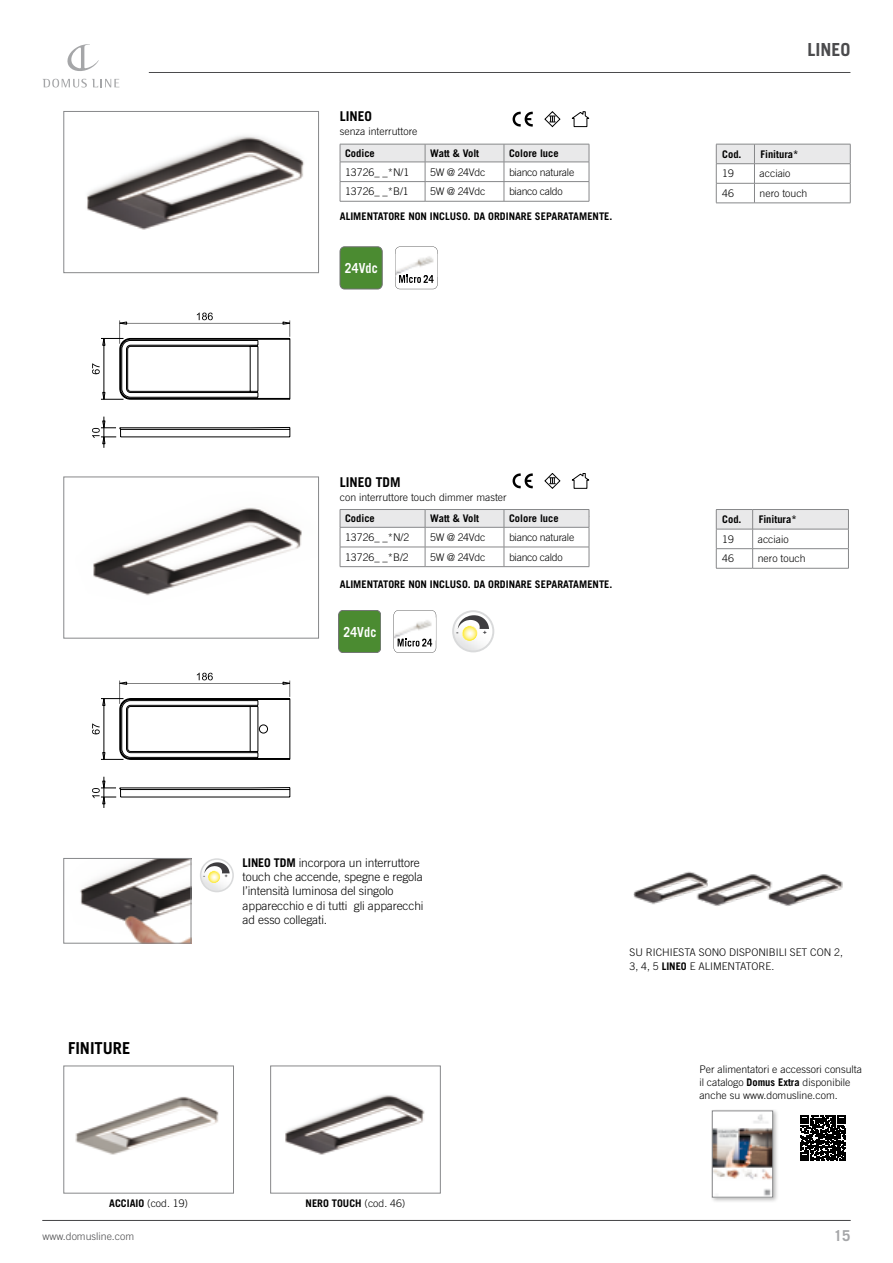
<style>
.page{position:relative;width:893px;height:1263px;background:#fff}
.page>*{position:absolute;margin:0;border:0;box-sizing:border-box;transform-origin:0 0}
.t1{font:700 18px "Trade Gothic LT Pro";color:#4b4b4d}
.t2{font:700 16.5px "Trade Gothic LT Pro";color:#000}
.t3{font:700 15px "Trade Gothic LT Pro";color:#a5a6a8}
.t4{font:700 13.8px "Trade Gothic LT Pro";letter-spacing:.015em;color:#fff;scale:.87 1}
.t5{font:700 13.5px "Trade Gothic LT Pro";color:#000}
.t6{font:300 12px/14.2px "Trade Gothic LT Pro";letter-spacing:-.01em;color:#000}
.Nomi_prodotti{font:300 10.5px/12.6px "Trade Gothic LT Pro";color:#000}
.t7{font:700 10.5px "Trade Gothic LT Pro";color:#000}
.Nomi_prodotti-2{font:300 10.5px "Trade Gothic LT Pro";letter-spacing:-.025em;color:#000}
.t8{font:300 10.5px "Trade Gothic LT Pro";color:#4b4b4d}
.t9{font:6.6px "Impact";color:#3e3d40}
.t10{font:5.4px "Impact";color:#3e3d40}
.s1{font-weight:700}
.s2{font-weight:300}
</style>
<div class="page">
<div style="left:711px;top:1109px;width:67px;height:93px;background:#000;opacity:.3"></div>
<img style="left:714px;top:1113px;width:57px;height:82px">
<div style="left:712px;top:1111px;width:61px;height:86px;border:1px solid #87888a"></div>
<hr style="left:43px;top:1220px;width:807px;height:1px;background:#4b4b4d">
<hr style="left:149px;top:72px;width:701px;height:1px;background:#4b4b4d">
<svg style="left:67px;top:44px;width:32px;height:27px"></svg>
<svg style="left:43px;top:79px;width:76px;height:8px"></svg>
<img style="left:93px;top:507px;width:209px;height:89px">
<img style="left:285px;top:1095px;width:140px;height:60px">
<div style="left:270px;top:1066px;width:171px;height:127px;border:1px solid #87888a"></div>
<img style="left:75px;top:1096px;width:144px;height:59px">
<img style="left:86px;top:136px;width:218px;height:94px">
<div style="left:64px;top:111px;width:255px;height:162px;border:1px solid #87888a"></div>
<svg style="left:571px;top:111px;width:18px;height:16px"></svg>
<svg style="left:544px;top:111px;width:17px;height:16px"></svg>
<svg style="left:513px;top:111px;width:20px;height:16px"></svg>
<svg style="left:395px;top:247px;width:43px;height:42px"></svg>
<div style="left:340px;top:247px;width:42px;height:42px;background:#4b8b31;border-radius:5px"></div>
<div style="left:340px;top:247px;width:42px;height:42px;border:1px solid #707172;border-radius:5px"></div>
<img style="left:633px;top:871px;width:210px;height:35px">
<svg style="left:394px;top:610px;width:42px;height:43px"></svg>
<div style="left:339px;top:610px;width:42px;height:43px;background:#4b8b31;border-radius:5px"></div>
<div style="left:338px;top:610px;width:43px;height:43px;border:1px solid #707172;border-radius:5px"></div>
<hr style="left:104px;top:417px;width:1px;height:31px;background:#000">
<svg style="left:92px;top:313px;width:199px;height:131px"></svg>
<hr style="left:104px;top:777px;width:1px;height:31px;background:#000">
<svg style="left:92px;top:781px;width:198px;height:23px"></svg>
<svg style="left:92px;top:673px;width:199px;height:87px"></svg>
<img style="left:80px;top:860px;width:109px;height:81px">
<div style="left:64px;top:858px;width:127px;height:85px;border:1px solid #87888a"></div>
<svg style="left:200px;top:858px;width:34px;height:34px"></svg>
<svg style="left:571px;top:473px;width:18px;height:16px"></svg>
<svg style="left:544px;top:473px;width:17px;height:16px"></svg>
<svg style="left:513px;top:473px;width:20px;height:16px"></svg>
<svg style="left:452px;top:610px;width:42px;height:42px"></svg>
<svg style="left:340px;top:144px;width:250px;height:57px"></svg>
<hr style="left:340px;top:201px;width:85px;height:1px;background:#87888a">
<hr style="left:425px;top:201px;width:79px;height:1px;background:#87888a">
<hr style="left:504px;top:201px;width:85px;height:1px;background:#87888a">
<svg style="left:716px;top:144px;width:135px;height:59px"></svg>
<hr style="left:716px;top:203px;width:38px;height:1px;background:#87888a">
<hr style="left:754px;top:203px;width:96px;height:1px;background:#87888a">
<svg style="left:716px;top:509px;width:133px;height:59px"></svg>
<hr style="left:716px;top:568px;width:37px;height:1px;background:#87888a">
<hr style="left:753px;top:568px;width:96px;height:1px;background:#87888a">
<svg style="left:340px;top:509px;width:250px;height:57px"></svg>
<hr style="left:340px;top:566px;width:85px;height:1px;background:#87888a">
<hr style="left:425px;top:566px;width:79px;height:1px;background:#87888a">
<hr style="left:504px;top:566px;width:85px;height:1px;background:#87888a">
<svg style="left:800px;top:1115px;width:46px;height:46px"></svg>
<p class="t5" style="left:340px;top:108px;width:34px">LINEO</p>
<p class="Nomi_prodotti" style="left:340px;top:125px;width:79px">senza interruttore</p>
<p class="t7" style="left:345px;top:147px;width:31px">Codice</p>
<p class="t7" style="left:430px;top:147px;width:51px">Watt &amp; Volt</p>
<p class="t7" style="left:509px;top:147px;width:51px">Colore luce</p>
<p class="Nomi_prodotti" style="left:345px;top:165px;width:66px">13726_ _*N/1</p>
<p class="Nomi_prodotti" style="left:430px;top:165px;width:57px">5W @ 24Vdc</p>
<p class="Nomi_prodotti-2" style="left:509px;top:166px;width:67px">bianco naturale</p>
<p class="Nomi_prodotti" style="left:345px;top:185px;width:65px">13726_ _*B/1</p>
<p class="Nomi_prodotti" style="left:430px;top:185px;width:57px">5W @ 24Vdc</p>
<p class="Nomi_prodotti-2" style="left:509px;top:185px;width:55px">bianco caldo</p>
<p class="t7" style="left:340px;top:210px;width:274px">ALIMENTATORE NON INCLUSO. DA ORDINARE SEPARATAMENTE.</p>
<p class="t4" style="left:345px;top:259px;width:39px">24Vdc</p>
<p class="t5" style="left:340px;top:473px;width:62px">LINEO TDM</p>
<p class="Nomi_prodotti" style="left:340px;top:490px;width:168px">con interruttore touch dimmer master</p>
<p class="t7" style="left:345px;top:512px;width:31px">Codice</p>
<p class="t7" style="left:430px;top:512px;width:51px">Watt &amp; Volt</p>
<p class="t7" style="left:509px;top:512px;width:51px">Colore luce</p>
<p class="Nomi_prodotti" style="left:345px;top:531px;width:66px">13726_ _*N/2</p>
<p class="Nomi_prodotti" style="left:430px;top:531px;width:57px">5W @ 24Vdc</p>
<p class="Nomi_prodotti-2" style="left:509px;top:531px;width:67px">bianco naturale</p>
<p class="Nomi_prodotti" style="left:345px;top:550px;width:65px">13726_ _*B/2</p>
<p class="Nomi_prodotti" style="left:430px;top:550px;width:57px">5W @ 24Vdc</p>
<p class="Nomi_prodotti-2" style="left:509px;top:551px;width:55px">bianco caldo</p>
<p class="t7" style="left:340px;top:577px;width:274px">ALIMENTATORE NON INCLUSO. DA ORDINARE SEPARATAMENTE.</p>
<p class="t4" style="left:343px;top:623px;width:39px">24Vdc</p>
<p class="t9" style="left:456px;top:627px;width:3px">-</p>
<p class="t9" style="left:483px;top:627px;width:5px">+</p>
<p class="t1" style="left:807px;top:38px;width:45px">LINEO</p>
<p class="t7" style="left:722px;top:148px;width:21px">Cod.</p>
<p class="t7" style="left:760px;top:148px;width:39px">Finitura*</p>
<p class="Nomi_prodotti" style="left:722px;top:167px;width:13px">19</p>
<p class="Nomi_prodotti" style="left:760px;top:167px;width:32px">acciaio</p>
<p class="Nomi_prodotti" style="left:722px;top:187px;width:13px">46</p>
<p class="Nomi_prodotti" style="left:760px;top:187px;width:49px">nero touch</p>
<p class="t7" style="left:722px;top:513px;width:21px">Cod.</p>
<p class="t7" style="left:759px;top:513px;width:39px">Finitura*</p>
<p class="Nomi_prodotti" style="left:722px;top:532px;width:13px">19</p>
<p class="Nomi_prodotti" style="left:758px;top:532px;width:32px">acciaio</p>
<p class="Nomi_prodotti" style="left:722px;top:552px;width:13px">46</p>
<p class="Nomi_prodotti" style="left:758px;top:552px;width:49px">nero touch</p>
<p class="t2" style="left:68px;top:1038px;width:64px">FINITURE</p>
<p class="t10" style="left:203px;top:872px;width:3px">-</p>
<p class="t10" style="left:225px;top:872px;width:4px">+</p>
<p class="t6" style="left:243px;top:855px;width:182px"><span class="s1">LINEO TDM</span> incorpora un interruttore touch che accende, spegne e regola l’intensità luminosa del singolo apparecchio e di tutti gli apparecchi ad esso collegati.</p>
<p class="Nomi_prodotti" style="left:109px;top:1196px;width:80px"><span class="s1">ACCIAIO</span> (cod. 19)</p>
<p class="t7" style="left:306px;top:1196px;width:101px">NERO TOUCH <span class="s2">(cod. 46)</span></p>
<p class="Nomi_prodotti" style="left:630px;top:946px;width:215px;line-height:13.5px">SU RICHIESTA SONO DISPONIBILI SET CON 2,<br>3, 4, 5 <span class="s1">LINEO</span> E ALIMENTATORE.</p>
<p class="Nomi_prodotti" style="left:699px;top:1063px;width:164px">Per alimentatori e accessori consulta il catalogo <span class="s1">Domus Extra</span> disponibile anche su www.domusline.com.</p>
<p class="t8" style="left:43px;top:1230px;width:93px">www.domusline.com</p>
<p class="t3" style="left:834px;top:1226px;width:18px">15</p>
</div>
